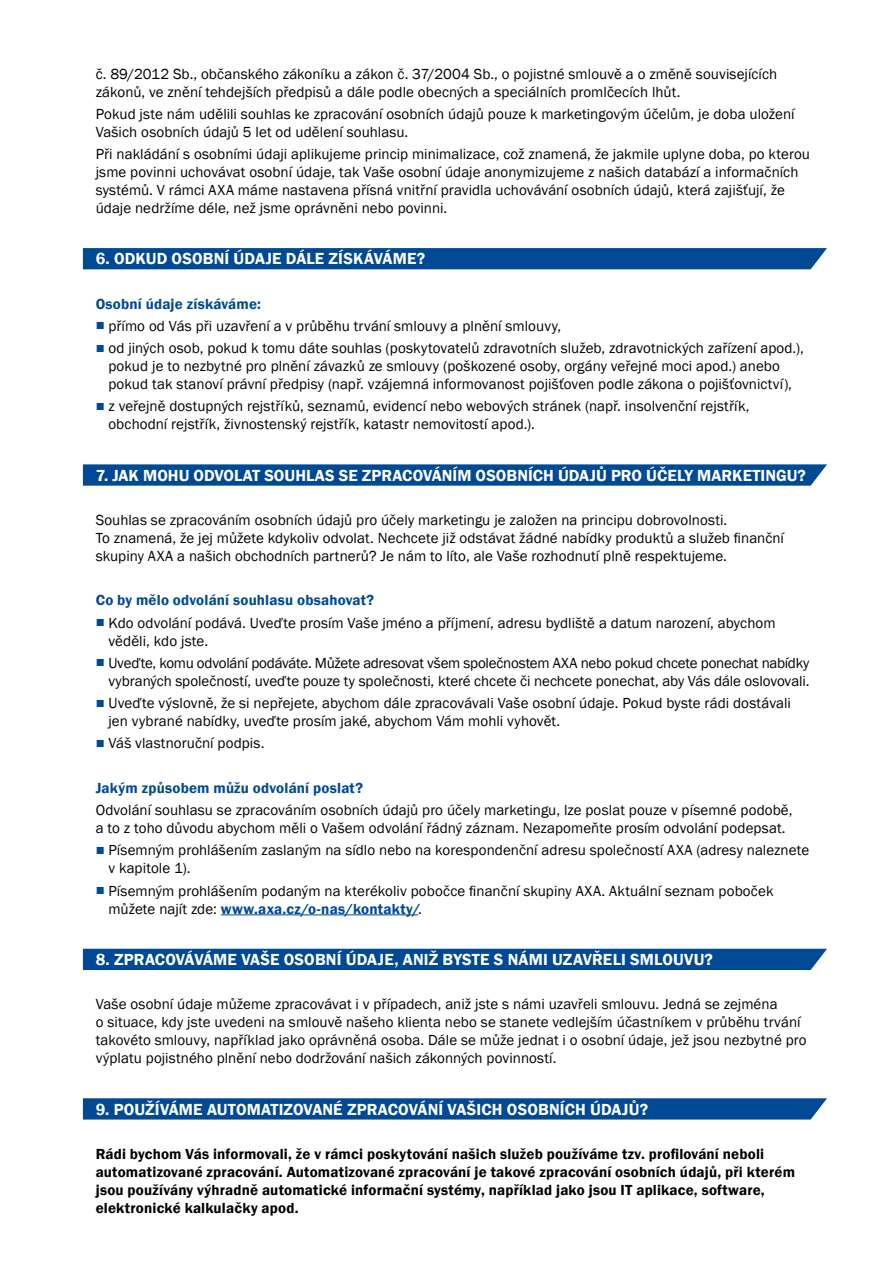
<style>
.page{position:relative;width:893px;height:1263px;background:#fff}
.page>*{position:absolute;margin:0;border:0;box-sizing:border-box;transform-origin:0 0}
.text_lišta{font:600 16.5px "Franklin Gothic";letter-spacing:.005em;color:#fff}
.bezny_text_doleva{font:15px/18px "Franklin Gothic";letter-spacing:.005em;color:#000}
.bezny_text_doleva-2{font:600 15px/18px "Franklin Gothic";letter-spacing:.01em;color:#000}
.bezny_text_doleva-3{font:600 15px "Franklin Gothic";letter-spacing:.015em;color:#004994}
.s1{font-weight:600;color:#004994}
</style>
<div class="page">
<hr style="left:221px;top:914px;width:197px;height:1px;background:#004994">
<div style="left:83px;top:248px;width:744px;height:21px;background:#004994"></div>
<svg style="left:83px;top:464px;width:744px;height:22px;background:#0a5098"></svg>
<div style="left:83px;top:949px;width:744px;height:21px;background:#004994"></div>
<div style="left:83px;top:1098px;width:744px;height:21px;background:#004994"></div>
<p class="bezny_text_doleva" style="left:96px;top:65px;width:683px">č. 89/2012 Sb., občanského zákoníku a zákon č. 37/2004 Sb., o pojistné smlouvě a o změně souvisejících zákonů, ve znění tehdejších předpisů a dále podle obecných a speciálních promlčecích lhůt.</p>
<p class="bezny_text_doleva" style="left:96px;top:105px;width:700px">Pokud jste nám udělili souhlas ke zpracování osobních údajů pouze k marketingovým účelům, je doba uložení<br>Vašich osobních údajů 5 let od udělení souhlasu.</p>
<p class="bezny_text_doleva" style="left:96px;top:145px;width:716px">Při nakládání s osobními údaji aplikujeme princip minimalizace, což znamená, že jakmile uplyne doba, po kterou jsme povinni uchovávat osobní údaje, tak Vaše osobní údaje anonymizujeme z našich databází a informačních systémů. V rámci AXA máme nastavena přísná vnitřní pravidla uchovávání osobních údajů, která zajišťují, že údaje nedržíme déle, než jsme oprávněni nebo povinni.</p>
<p class="text_lišta" style="left:96px;top:249px;width:331px">6. ODKUD OSOBNÍ ÚDAJE DÁLE ZÍSKÁVÁME?</p>
<p class="bezny_text_doleva-3" style="left:96px;top:294px;width:167px">Osobní údaje získáváme:</p>
<p class="bezny_text_doleva" style="left:96px;top:317px;width:467px"><span class="s1">■</span> přímo od Vás při uzavření a v průběhu trvání smlouvy a plnění smlouvy,</p>
<p class="bezny_text_doleva" style="left:108px;top:339px;width:697px;text-indent:-13px"><span class="s1">■</span> od jiných osob, pokud k tomu dáte souhlas (poskytovatelů zdravotních služeb, zdravotnických zařízení apod.), pokud je to nezbytné pro plnění závazků ze smlouvy (poškozené osoby, orgány veřejné moci apod.) anebo pokud tak stanoví právní předpisy (např. vzájemná informovanost pojišťoven podle zákona o pojišťovnictví),</p>
<p class="bezny_text_doleva" style="left:108px;top:398px;width:643px;text-indent:-13px"><span class="s1">■</span> z veřejně dostupných rejstříků, seznamů, evidencí nebo webových stránek (např. insolvenční rejstřík, obchodní rejstřík, živnostenský rejstřík, katastr nemovitostí apod.).</p>
<p class="text_lišta" style="left:96px;top:465px;width:712px">7. JAK MOHU ODVOLAT SOUHLAS SE ZPRACOVÁNÍM OSOBNÍCH ÚDAJŮ PRO ÚČELY MARKETINGU?</p>
<p class="bezny_text_doleva" style="left:96px;top:511px;width:690px">Souhlas se zpracováním osobních údajů pro účely marketingu je založen na principu dobrovolnosti.<br>To znamená, že jej můžete kdykoliv odvolat. Nechcete již odstávat žádné nabídky produktů a služeb finanční skupiny AXA a našich obchodních partnerů? Je nám to líto, ale Vaše rozhodnutí plně respektujeme.</p>
<p class="bezny_text_doleva-3" style="left:96px;top:591px;width:280px">Co by mělo odvolání souhlasu obsahovat?</p>
<p class="bezny_text_doleva" style="left:108px;top:614px;width:669px;text-indent:-13px"><span class="s1">■</span> Kdo odvolání podává. Uveďte prosím Vaše jméno a příjmení, adresu bydliště a datum narození, abychom věděli, kdo jste.</p>
<p class="bezny_text_doleva" style="left:96px;top:654px;width:715px;text-align:right"><span class="s1">■</span> Uveďte, komu odvolání podáváte. Můžete adresovat všem společnostem AXA nebo pokud chcete ponechat nabídky vybraných společností, uveďte pouze ty společnosti, které chcete či nechcete ponechat, aby Vás dále oslovovali.</p>
<p class="bezny_text_doleva" style="left:108px;top:694px;width:684px;text-indent:-13px"><span class="s1">■</span> Uveďte výslovně, že si nepřejete, abychom dále zpracovávali Vaše osobní údaje. Pokud byste rádi dostávali jen vybrané nabídky, uveďte prosím jaké, abychom Vám mohli vyhovět.</p>
<p class="bezny_text_doleva" style="left:96px;top:735px;width:170px"><span class="s1">■</span> Váš vlastnoruční podpis.</p>
<p class="bezny_text_doleva-3" style="left:96px;top:779px;width:269px">Jakým způsobem můžu odvolání poslat?</p>
<p class="bezny_text_doleva" style="left:96px;top:801px;width:698px">Odvolání souhlasu se zpracováním osobních údajů pro účely marketingu, lze poslat pouze v písemné podobě, a to z toho důvodu abychom měli o Vašem odvolání řádný záznam. Nezapomeňte prosím odvolání podepsat.</p>
<p class="bezny_text_doleva" style="left:108px;top:842px;width:702px;text-indent:-13px"><span class="s1">■</span> Písemným prohlášením zaslaným na sídlo nebo na korespondenční adresu společností AXA (adresy naleznete v kapitole 1).</p>
<p class="bezny_text_doleva" style="left:108px;top:882px;width:667px;text-indent:-13px"><span class="s1">■</span> Písemným prohlášením podaným na kterékoliv pobočce finanční skupiny AXA. Aktuální seznam poboček můžete najít zde: <span class="s1">www.axa.cz/o-nas/kontakty/</span>.</p>
<p class="text_lišta" style="left:96px;top:949px;width:619px">8. ZPRACOVÁVÁME VAŠE OSOBNÍ ÚDAJE, ANIŽ BYSTE S NÁMI UZAVŘELI SMLOUVU?</p>
<p class="bezny_text_doleva" style="left:96px;top:995px;width:712px">Vaše osobní údaje můžeme zpracovávat i v případech, aniž jste s námi uzavřeli smlouvu. Jedná se zejména<br>o situace, kdy jste uvedeni na smlouvě našeho klienta nebo se stanete vedlejším účastníkem v průběhu trvání takovéto smlouvy, například jako oprávněná osoba. Dále se může jednat i o osobní údaje, jež jsou nezbytné pro výplatu pojistného plnění nebo dodržování našich zákonných povinností.</p>
<p class="text_lišta" style="left:96px;top:1099px;width:554px">9. POUŽÍVÁME AUTOMATIZOVANÉ ZPRACOVÁNÍ VAŠICH OSOBNÍCH ÚDAJŮ?</p>
<p class="bezny_text_doleva-2" style="left:96px;top:1145px;width:701px">Rádi bychom Vás informovali, že v rámci poskytování našich služeb používáme tzv. profilování neboli automatizované zpracování. Automatizované zpracování je takové zpracování osobních údajů, při kterém jsou používány výhradně automatické informační systémy, například jako jsou IT aplikace, software, elektronické kalkulačky apod.</p>
</div>
